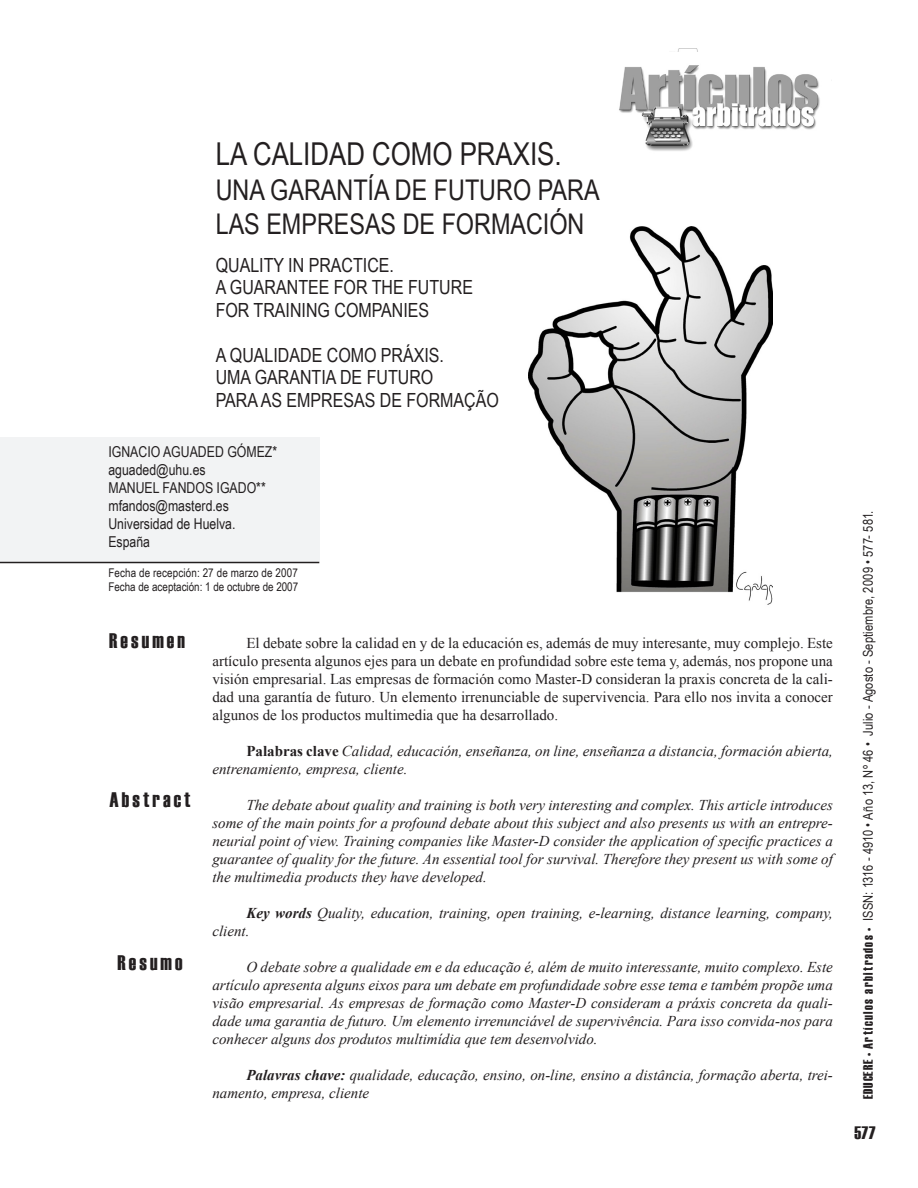
<style>
.page{position:relative;width:918px;height:1188px;background:#fff}
.page>*{position:absolute;margin:0;border:0;box-sizing:border-box;transform-origin:0 0}
.TITULOS{font:31.5px "Arial Narrow";color:#231f20}
.TITULOS-2{font:28.5px "Arial Narrow";color:#231f20}
.creditos{font:21px "Haettenschweiler";letter-spacing:.145em;color:#231f20}
.TITULOS-3{font:19.5px "Arial Narrow";color:#231f20}
.t1{font:18px "Haettenschweiler";color:#231f20}
.TEXTO{font:italic 15px/18px "Times New Roman";color:#231f20}
.TEXTO-2{font:15px/18px "Times New Roman";color:#231f20;text-align:justify}
.Autor{font:15px "Arial Narrow";color:#231f20}
.creditos-2{font:13.5px "Arial Narrow";letter-spacing:.015em;color:#231f20}
.t2{font:12px "Arial Narrow";color:#231f20}
.s1{font-weight:700;font-style:normal}
.s2{font-weight:700}
.s3{font-family:"Haettenschweiler"}
</style>
<div class="page">
<img style="left:529px;top:227px;width:244px;height:378px">
<div style="left:0;top:437px;width:319px;height:125px;background:#f2f3f4"></div>
<hr style="left:0;top:562px;width:319px;height:1px;background:#231f20">
<img style="left:619px;top:65px;width:201px;height:86px">
<p class="TITULOS" style="left:216px;top:131px;width:347px">La calidad como praxis.</p>
<p class="TITULOS-2" style="left:216px;top:169px;width:385px">Una garantía de futuro para</p>
<p class="TITULOS-2" style="left:216px;top:203px;width:370px">las empresas de formación</p>
<p class="TITULOS-3" style="left:216px;top:250px;width:23px">QUALITY</p>
<p class="TITULOS-3" style="left:288px;top:250px;width:32px">IN PRACTICE</p>
<p class="TITULOS-3" style="left:390px;top:250px;width:6px">.</p>
<p class="TITULOS-3" style="left:216px;top:273px;width:39px">A GUARANTEE</p>
<p class="TITULOS-3" style="left:334px;top:273px;width:12px">FOR</p>
<p class="TITULOS-3" style="left:372px;top:273px;width:12px">THE</p>
<p class="TITULOS-3" style="left:408px;top:273px;width:12px">FUTURE</p>
<p class="TITULOS-3" style="left:216px;top:295px;width:12px">FOR</p>
<p class="TITULOS-3" style="left:254px;top:295px;width:10px">TRAININ</p>
<p class="TITULOS-3" style="left:318px;top:295px;width:65px">G COMPANIES</p>
<p class="TITULOS-3" style="left:216px;top:340px;width:38px">A QUALIDADE</p>
<p class="TITULOS-3" style="left:327px;top:340px;width:119px">COMOPRÁXIS.</p>
<p class="TITULOS-3" style="left:216px;top:363px;width:63px">UMA GARANTIA</p>
<p class="TITULOS-3" style="left:340px;top:363px;width:39px">DE FUTURO</p>
<p class="TITULOS-3" style="left:216px;top:385px;width:12px">PARA</p>
<p class="TITULOS-3" style="left:261px;top:385px;width:62px">AS EMPRESAS</p>
<p class="TITULOS-3" style="left:380px;top:385px;width:119px">DE FORMAÇÃO</p>
<p class="Autor" style="left:108px;top:440px;width:170px">Ignacio Aguaded Gómez*</p>
<p class="Autor" style="left:108px;top:458px;width:99px">aguaded@uhu.es</p>
<p class="Autor" style="left:108px;top:476px;width:159px">Manuel Fandos Igado**</p>
<p class="Autor" style="left:108px;top:494px;width:122px">mfandos@masterd.es</p>
<p class="Autor" style="left:108px;top:512px;width:129px">Universidad de Huelva.</p>
<p class="Autor" style="left:108px;top:530px;width:43px">España</p>
<p class="t2" style="left:108px;top:564px;width:191px">Fecha de recepción: 27 de marzo de 2007</p>
<p class="t2" style="left:108px;top:578px;width:191px">Fecha de aceptación: 1 de octubre de 2007</p>
<p class="creditos" style="left:109px;top:627px;width:77px">Resumen</p>
<p class="creditos" style="left:110px;top:786px;width:83px">Abstract</p>
<p class="creditos" style="left:118px;top:948px;width:67px">Resumo</p>
<p class="TEXTO-2" style="left:212px;top:634px;width:622px;text-indent:34px">El debate sobre la calidad en y de la educación es, además de muy interesante, muy complejo. Este artículo presenta algunos ejes para un debate en profundidad sobre este tema y, además, nos propone una visión empresarial. Las empresas de formación como Master-D consideran la praxis concreta de la cali&shy;dad una garantía de futuro. Un elemento irrenunciable de supervivencia. Para ello nos invita a conocer algunos de los productos multimedia que ha desarrollado.</p>
<p class="TEXTO" style="left:212px;top:742px;width:622px;text-indent:34px"><span class="s1">Palabras clave</span> Calidad, educación, enseñanza, on line, enseñanza a distancia, formación abierta, entrenamiento, empresa, cliente.</p>
<p class="TEXTO" style="left:212px;top:796px;width:622px;text-align:justify;text-indent:34px">The debate about quality and training is both very interesting and complex. This article introduces some of the main points for a profound debate about this subject and also presents us with an entrepre&shy;neurial point of view. Training companies like Master-D consider the application of specific practices a guarantee of quality for the future. An essential tool for survival. Therefore they present us with some of the multimedia products they have developed.</p>
<p class="TEXTO" style="left:212px;top:904px;width:622px;text-indent:34px"><span class="s2">Key words</span> Quality, education, training, open training, e-learning, distance learning, company, client.</p>
<p class="TEXTO" style="left:212px;top:958px;width:622px;text-align:justify;text-indent:34px">O debate sobre a qualidade em e da educação é, além de muito interessante, muito complexo. Este artículo apresenta alguns eixos para um debate em profundidade sobre esse tema e também propõe uma visão empresarial. As empresas de formação como Master-D consideram a práxis concreta da quali&shy;dade uma garantia de futuro. Um elemento irrenunciável de supervivência. Para isso convida-nos para conhecer alguns dos produtos multimídia que tem desenvolvido.</p>
<p class="TEXTO" style="left:212px;top:1066px;width:622px;text-indent:34px"><span class="s2">Palavras chave:</span> qualidade, educação, ensino, on-line, ensino a distância, formação aberta, trei&shy;namento, empresa, cliente</p>
<p class="creditos-2" style="left:858px;top:1099px;width:590px;rotate:-90deg"><span class="s3">EDUCERE • Artículos arbitrados •</span> ISSN: 1316 - 4910 • Año 13, Nº 46 • Julio - Agosto - Septiembre, 2009 • 577- 581.</p>
<p class="t1" style="left:854px;top:1121px;width:23px">577</p>
</div>
